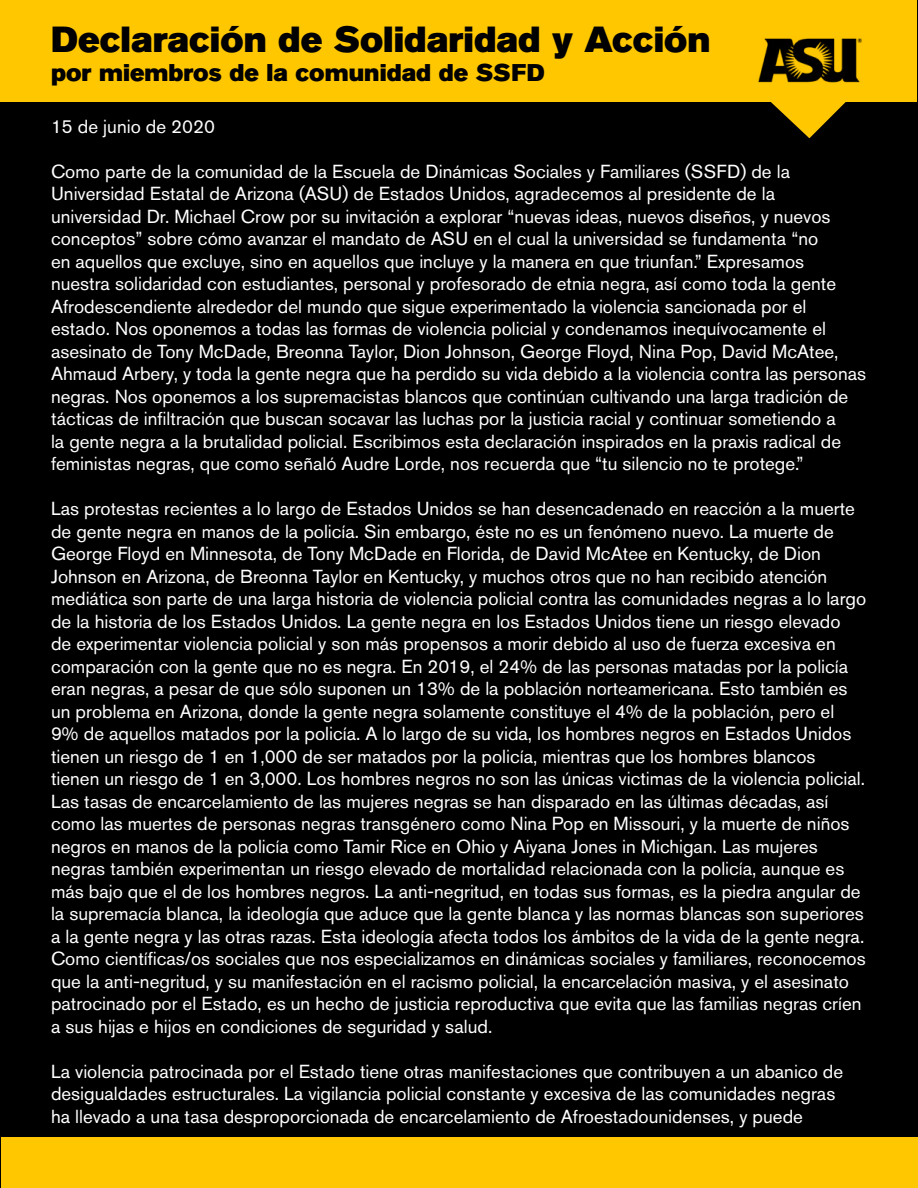
<style>
.page{position:relative;width:918px;height:1188px;background:#000}
.page>*{position:absolute;margin:0;border:0;box-sizing:border-box;transform-origin:0 0}
.t1{font:36px "Akzidenz Grotesk Pro Super";color:#000}
.t2{font:24px "Akzidenz Grotesk Pro Super";color:#000}
.t3{font:18.75px/22.5px "Akzidenz Grotesk Pro";color:#fff}
</style>
<div class="page">
<div style="left:1px;top:1px;width:916px;height:101px;background:#ffc700"></div>
<div style="left:2px;top:1137px;width:916px;height:51px;background:#ffc700"></div>
<svg style="left:772px;top:103px;width:73px;height:35px"></svg>
<img style="left:758px;top:38px;width:104px;height:65px">
<h1 class="t1" style="left:51px;top:16px;width:661px">Declaración de Solidaridad y Acción</h1>
<p class="t2" style="left:51px;top:57px;width:495px">por miembros de la comunidad de SSFD</p>
<p class="t3" style="left:51px;top:115px;width:166px">15 de junio de 2020</p>
<p class="t3" style="left:51px;top:160px;width:817px">Como parte de la comunidad de la Escuela de Dinámicas Sociales y Familiares (SSFD) de la Universidad Estatal de Arizona (ASU) de Estados Unidos, agradecemos al presidente de la universidad Dr. Michael Crow por su invitación a explorar “nuevas ideas, nuevos diseños, y nuevos conceptos” sobre cómo avanzar el mandato de ASU en el cual la universidad se fundamenta “no<br>en aquellos que excluye, sino en aquellos que incluye y la manera en que triunfan.” Expresamos nuestra solidaridad con estudiantes, personal y profesorado de etnia negra, así como toda la gente Afrodescendiente alrededor del mundo que sigue experimentado la violencia sancionada por el estado. Nos oponemos a todas las formas de violencia policial y condenamos inequívocamente el asesinato de Tony McDade, Breonna Taylor, Dion Johnson, George Floyd, Nina Pop, David McAtee, Ahmaud Arbery, y toda la gente negra que ha perdido su vida debido a la violencia contra las personas negras. Nos oponemos a los supremacistas blancos que continúan cultivando una larga tradición de tácticas de infiltración que buscan socavar las luchas por la justicia racial y continuar sometiendo a<br>la gente negra a la brutalidad policial. Escribimos esta declaración inspirados en la praxis radical de feministas negras, que como señaló Audre Lorde, nos recuerda que “tu silencio no te protege.”</p>
<p class="t3" style="left:51px;top:497px;width:817px">Las protestas recientes a lo largo de Estados Unidos se han desencadenado en reacción a la muerte de gente negra en manos de la policía. Sin embargo, éste no es un fenómeno nuevo. La muerte de George Floyd en Minnesota, de Tony McDade en Florida, de David McAtee en Kentucky, de Dion Johnson en Arizona, de Breonna Taylor en Kentucky, y muchos otros que no han recibido atención mediática son parte de una larga historia de violencia policial contra las comunidades negras a lo largo de la historia de los Estados Unidos. La gente negra en los Estados Unidos tiene un riesgo elevado<br>de experimentar violencia policial y son más propensos a morir debido al uso de fuerza excesiva en comparación con la gente que no es negra. En 2019, el 24% de las personas matadas por la policía eran negras, a pesar de que sólo suponen un 13% de la población norteamericana. Esto también es un problema en Arizona, donde la gente negra solamente constituye el 4% de la población, pero el 9% de aquellos matados por la policía. A lo largo de su vida, los hombres negros en Estados Unidos tienen un riesgo de 1 en 1,000 de ser matados por la policía, mientras que los hombres blancos tienen un riesgo de 1 en 3,000. Los hombres negros no son las únicas victimas de la violencia policial.<br>Las tasas de encarcelamiento de las mujeres negras se han disparado en las últimas décadas, así como las muertes de personas negras transgénero como Nina Pop en Missouri, y la muerte de niños negros en manos de la policía como Tamir Rice en Ohio y Aiyana Jones in Michigan. Las mujeres negras también experimentan un riesgo elevado de mortalidad relacionada con la policía, aunque es más bajo que el de los hombres negros. La anti-negritud, en todas sus formas, es la piedra angular de la supremacía blanca, la ideología que aduce que la gente blanca y las normas blancas son superiores a la gente negra y las otras razas. Esta ideología afecta todos los ámbitos de la vida de la gente negra.<br>Como científicas/os sociales que nos especializamos en dinámicas sociales y familiares, reconocemos que la anti-negritud, y su manifestación en el racismo policial, la encarcelación masiva, y el asesinato patrocinado por el Estado, es un hecho de justicia reproductiva que evita que las familias negras críen a sus hijas e hijos en condiciones de seguridad y salud.</p>
<p class="t3" style="left:51px;top:1060px;width:794px">La violencia patrocinada por el Estado tiene otras manifestaciones que contribuyen a un abanico de desigualdades estructurales. La vigilancia policial constante y excesiva de las comunidades negras ha llevado a una tasa desproporcionada de encarcelamiento de Afroestadounidenses, y puede</p>
</div>
